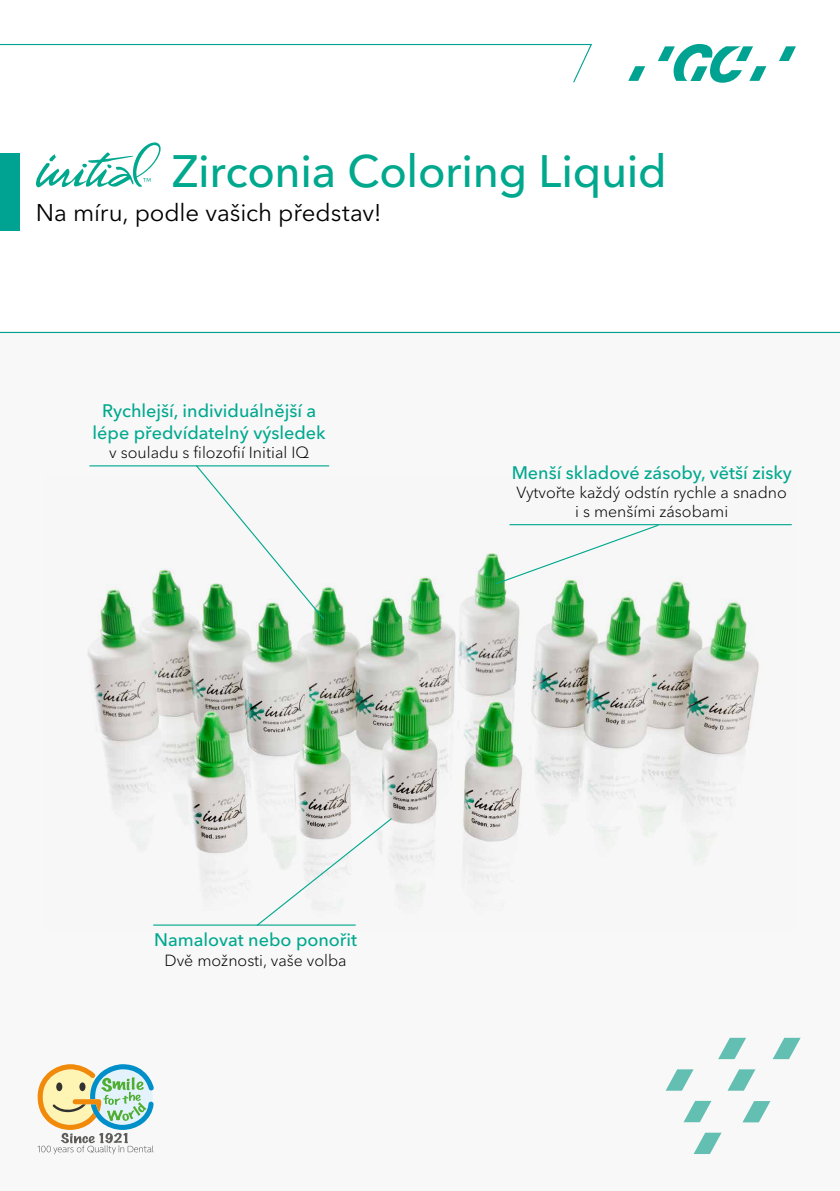
<style>
.page{position:relative;width:840px;height:1191px;background:#fff}
.page>*{position:absolute;margin:0;border:0;box-sizing:border-box;transform-origin:0 0}
.t1{font:500 45px "Avenir Next Cyr";letter-spacing:-.005em;color:#00a88e}
.t2{font:24px "Avenir Next Cyr";letter-spacing:-.005em;color:#000}
.t3{font:500 18px/21.6px "Avenir Next Cyr";color:#00a88e;text-align:center}
.t4{font:300 16px/19.2px "Avenir Next Cyr";color:#000;text-align:center}
</style>
<div class="page">
<div style="left:0;top:154px;width:19px;height:77px;background:#00a391"></div>
<div style="left:0;top:332px;width:839px;height:859px;background:#f8f8f8"></div>
<hr style="left:0;top:332px;width:839px;height:1px;background:#00a391">
<svg style="left:38px;top:1064px;width:116px;height:90px"></svg>
<svg style="left:718px;top:1037px;width:27px;height:22px"></svg>
<svg style="left:773px;top:1037px;width:27px;height:22px"></svg>
<svg style="left:728px;top:1069px;width:27px;height:21px"></svg>
<svg style="left:666px;top:1069px;width:27px;height:21px"></svg>
<svg style="left:683px;top:1100px;width:28px;height:22px"></svg>
<svg style="left:742px;top:1101px;width:28px;height:21px"></svg>
<svg style="left:693px;top:1132px;width:28px;height:22px"></svg>
<img style="left:87px;top:524px;width:705px;height:402px">
<svg style="left:194px;top:466px;width:131px;height:155px"></svg>
<svg style="left:494px;top:524px;width:165px;height:61px"></svg>
<svg style="left:255px;top:817px;width:138px;height:109px"></svg>
<svg style="left:779px;top:46px;width:16px;height:15px"></svg>
<svg style="left:658px;top:44px;width:108px;height:39px"></svg>
<svg style="left:628px;top:66px;width:17px;height:15px"></svg>
<svg style="left:0;top:43px;width:592px;height:40px"></svg>
<hr style="left:89px;top:465px;width:240px;height:1px;background:#00a88e">
<hr style="left:509px;top:524px;width:282px;height:1px;background:#00a88e">
<hr style="left:153px;top:924px;width:202px;height:1px;background:#00a88e">
<svg style="left:35px;top:142px;width:126px;height:46px"></svg>
<h1 class="t1" style="left:172px;top:144px;width:496px">Zirconia Coloring Liquid</h1>
<h2 class="t2" style="left:36px;top:198px;width:347px">Na míru, podle vašich představ!</h2>
<p class="t3" style="left:93px;top:400px;width:234px">Rychlejší, individuálnější a lépe předvídatelný výsledek</p>
<p class="t4" style="left:109px;top:443px;width:201px">v souladu s filozofií Initial IQ</p>
<p class="t3" style="left:511px;top:461px;width:281px">Menší skladové zásoby, větší zisky</p>
<p class="t4" style="left:516px;top:483px;width:272px">Vytvořte každý odstín rychle a snadno i s menšími zásobami</p>
<p class="t3" style="left:154px;top:929px;width:204px">Namalovat nebo ponořit</p>
<p class="t4" style="left:164px;top:950px;width:183px">Dvě možnosti, vaše volba</p>
</div>
